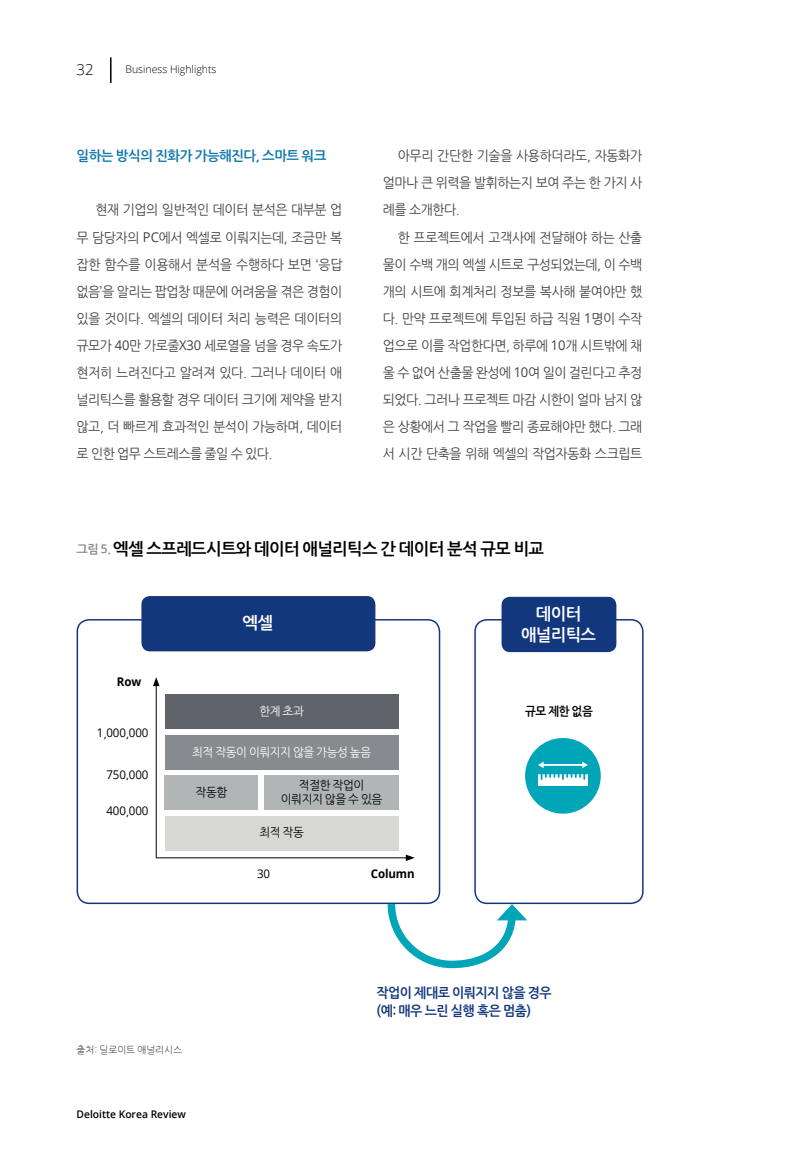
<style>
.page{position:relative;width:787px;height:1170px;background:#fff}
.page>*{position:absolute;margin:0;border:0;box-sizing:border-box;transform-origin:0 0}
.t1{font:16.5px "Nanum Gothic OTF Bold";letter-spacing:-.04em;color:#000}
.t2{font:16.5px/21px "Nanum Gothic OTF Bold";letter-spacing:-.04em;color:#fff;text-align:center}
.t3{font:300 15px "Open Sans";color:#000}
.t4{font:13.5px/27px "Nanum Gothic OTF";letter-spacing:-.04em;color:#404042;text-align:justify;scale:.96 1}
.t5{font:13.5px/18px "Nanum Gothic OTF Bold";letter-spacing:-.04em;color:#12377d;scale:.96 1}
.t6{font:13.5px "Nanum Gothic OTF Bold";letter-spacing:-.04em;color:#0e78ac}
.t7{font:12px "Open Sans";letter-spacing:-.01em;color:#000;scale:.96 1}
.t8{font:12px/13.5px "Nanum Gothic OTF";letter-spacing:-.04em;color:#000;text-align:center;scale:.96 1}
.t9{font:12px "Nanum Gothic OTF";letter-spacing:-.04em;color:#fff;scale:.96 1}
.t10{font:700 12px "Open Sans";letter-spacing:-.01em;color:#000;scale:.96 1}
.t11{font:12px "Nanum Gothic OTF Bold";color:#000;scale:.96 1}
.t12{font:600 10.5px "Open Sans";color:#000}
.t13{font:300 10.5px "Open Sans";color:#000}
.t14{font:9.75px "Nanum Gothic OTF Light";letter-spacing:-.01em;color:#000}
.s1{font-family:"Open Sans"}
.s2{font-size:12px;color:#878a8f}
.s3{font-family:"Open Sans";font-weight:600;font-size:12px;color:#878a8f}
.s4{font-family:"Nanum Gothic OTF"}
</style>
<div class="page">
<div style="left:77px;top:619px;width:363px;height:285px;border:2px solid #12377d;border-radius:12px"></div>
<div style="left:474px;top:619px;width:169px;height:285px;border:2px solid #12377d;border-radius:12px"></div>
<div style="left:141px;top:596px;width:234px;height:55px;background:#12377d;border-radius:9px"></div>
<div style="left:501px;top:596px;width:115px;height:56px;background:#12377d;border-radius:9px"></div>
<svg style="left:525px;top:738px;width:75px;height:75px"></svg>
<svg style="left:384px;top:896px;width:143px;height:73px"></svg>
<div style="left:165px;top:735px;width:233px;height:34px;background:#878a8f"></div>
<div style="left:165px;top:694px;width:233px;height:34px;background:#5f6369"></div>
<div style="left:165px;top:816px;width:233px;height:34px;background:#d7d8d6"></div>
<div style="left:165px;top:775px;width:93px;height:34px;background:#b2b5b6"></div>
<div style="left:264px;top:775px;width:134px;height:34px;background:#b2b5b6"></div>
<hr style="left:156px;top:683px;width:1px;height:174px;background:#000">
<svg style="left:153px;top:677px;width:6px;height:9px"></svg>
<hr style="left:156px;top:857px;width:252px;height:1px;background:#000">
<svg style="left:406px;top:854px;width:9px;height:7px"></svg>
<svg style="left:110px;top:57px;width:1px;height:26px"></svg>
<p class="t3" style="left:77px;top:59px;width:19px">32</p>
<p class="t13" style="left:125px;top:62px;width:92px">Business Highlights</p>
<p class="t6" style="left:77px;top:149px;width:251px">일하는 방식의 진화가 가능해진다, 스마트 워크</p>
<p class="t4" style="left:77px;top:196px;width:278px;text-indent:19px">현재 기업의 일반적인 데이터 분석은 대부분 업 무 담당자의 <span class="s1">PC</span>에서 엑셀로 이뤄지는데, 조금만 복 잡한 함수를 이용해서 분석을 수행하다 보면 ‘응답 없음’을 알리는 팝업창 때문에 어려움을 겪은 경험이 있을 것이다. 엑셀의 데이터 처리 능력은 데이터의 규모가 <span class="s1">40</span>만 가로줄<span class="s1">X30</span> 세로열을 넘을 경우 속도가 현저히 느려진다고 알려져 있다. 그러나 데이터 애 널리틱스를 활용할 경우 데이터 크기에 제약을 받지 않고, 더 빠르게 효과적인 분석이 가능하며, 데이터 로 인한 업무 스트레스를 줄일 수 있다.</p>
<p class="t4" style="left:383px;top:142px;width:272px;text-indent:15px">아무리 간단한 기술을 사용하더라도, 자동화가 얼마나 큰 위력을 발휘하는지 보여 주는 한 가지 사 례를 소개한다.</p>
<p class="t4" style="left:383px;top:223px;width:272px;text-indent:15px">한 프로젝트에서 고객사에 전달해야 하는 산출 물이 수백 개의 엑셀 시트로 구성되었는데, 이 수백 개의 시트에 회계처리 정보를 복사해 붙여야만 했 다. 만약 프로젝트에 투입된 하급 직원 <span class="s1">1</span>명이 수작 업으로 이를 작업한다면, 하루에 <span class="s1">10</span>개 시트밖에 채 울 수 없어 산출물 완성에 <span class="s1">10</span>여 일이 걸린다고 추정 되었다. 그러나 프로젝트 마감 시한이 얼마 남지 않 은 상황에서 그 작업을 빨리 종료해야만 했다. 그래 서 시간 단축을 위해 엑셀의 작업자동화 스크립트</p>
<p class="t1" style="left:77px;top:540px;width:469px"><span class="s2">그림</span> <span class="s3">5</span><span class="s2">.</span> 엑셀 스프레드시트와 데이터 애널리틱스 간 데이터 분석 규모 비교</p>
<p class="t10" style="left:117px;top:673px;width:27px">Row</p>
<p class="t7" style="left:97px;top:724px;width:55px">1<span class="s4">,</span>000<span class="s4">,</span>000</p>
<p class="t7" style="left:106px;top:766px;width:45px">750<span class="s4">,</span>000</p>
<p class="t7" style="left:106px;top:802px;width:45px">400<span class="s4">,</span>000</p>
<p class="t2" style="left:242px;top:613px;width:32px">엑셀</p>
<p class="t2" style="left:521px;top:603px;width:77px">데이터 애널리틱스</p>
<p class="t9" style="left:259px;top:704px;width:48px">한계 초과</p>
<p class="t9" style="left:192px;top:744px;width:188px">최적 작동이 이뤄지지 않을 가능성 높음</p>
<p class="t8" style="left:196px;top:785px;width:34px">작동함</p>
<p class="t8" style="left:281px;top:778px;width:107px">적절한 작업이 이뤄지지 않을 수 있음</p>
<p class="t8" style="left:259px;top:825px;width:48px">최적 작동</p>
<p class="t7" style="left:257px;top:864px;width:15px">30</p>
<p class="t10" style="left:371px;top:865px;width:47px">Column</p>
<p class="t11" style="left:525px;top:704px;width:72px">규모 제한 없음</p>
<p class="t14" style="left:77px;top:1044px;width:107px">출처: 딜로이트 애널리시스</p>
<p class="t5" style="left:376px;top:984px;width:184px">작업이 제대로 이뤄지지 않을 경우 (예: 매우 느린 실행 혹은 멈춤)</p>
<p class="t12" style="left:77px;top:1107px;width:111px">Deloitte Korea Review</p>
</div>
